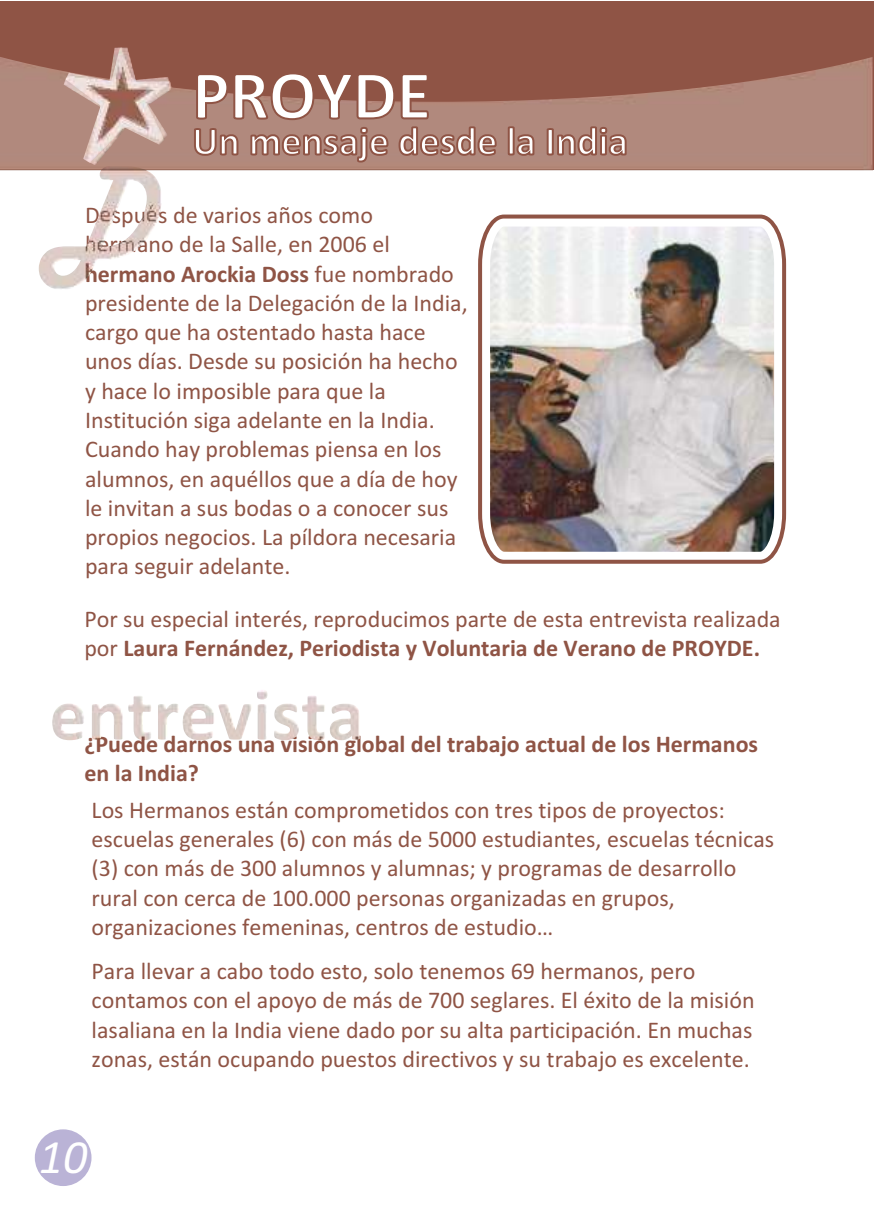
<style>
.page{position:relative;width:874px;height:1226px;background:#fff}
.page>*{position:absolute;margin:0;border:0;box-sizing:border-box;transform-origin:0 0}
.t1{font:700 70px "Calibri";color:#fff}
.t2{font:italic 48px "Calibri";color:#fff}
.t3{font:700 40px "Calibri";color:#fff}
.t4{font:24px/29.2px "Calibri";color:#8f5445}
.t5{font:700 24px/29.2px "Calibri";color:#8f5445}
.s1{font-weight:700}
</style>
<div class="page">
<div style="left:0;top:1px;width:873px;height:169px;background:#8f5445"></div>
<img style="left:0;top:57px;width:873px;height:113px">
<img style="left:64px;top:57px;width:107px;height:108px">
<img style="left:66px;top:47px;width:107px;height:116px">
<div style="left:35px;top:1129px;width:57px;height:57px;background:#bab3d6;border-radius:50%"></div>
<img style="left:478px;top:214px;width:309px;height:350px">
<img style="left:52px;top:696px;width:127px;height:44px">
<img style="left:39px;top:166px;width:123px;height:123px">
<h1 class="t1" style="left:192px;top:66px;width:240px">PROYDE</h1>
<h3 class="t3" style="left:192px;top:124px;width:437px">Un mensaje desde la India</h3>
<p class="t4" style="left:85px;top:202px;width:384px">Después de varios años como hermano de la Salle, en 2006 el <span class="s1">hermano Arockia Doss</span> fue nombrado presidente de la Delegación de la India, cargo que ha ostentado hasta hace unos días. Desde su posición ha hecho y hace lo imposible para que la Institución siga adelante en la India.<br>Cuando hay problemas piensa en los alumnos, en aquéllos que a día de hoy le invitan a sus bodas o a conocer sus propios negocios. La píldora necesaria para seguir adelante.</p>
<p class="t4" style="left:84px;top:606px;width:698px">Por su especial interés, reproducimos parte de esta entrevista realizada por <span class="s1">Laura Fernández, Periodista y Voluntaria de Verano de PROYDE.</span></p>
<p class="t5" style="left:84px;top:731px;width:675px">¿Puede darnos una visión global del trabajo actual de los Hermanos en la India?</p>
<p class="t4" style="left:92px;top:797px;width:684px">Los Hermanos están comprometidos con tres tipos de proyectos: escuelas generales (6) con más de 5000 estudiantes, escuelas técnicas (3) con más de 300 alumnos y alumnas; y programas de desarrollo rural con cerca de 100.000 personas organizadas en grupos, organizaciones femeninas, centros de estudio…</p>
<p class="t4" style="left:92px;top:958px;width:665px">Para llevar a cabo todo esto, solo tenemos 69 hermanos, pero contamos con el apoyo de más de 700 seglares. El éxito de la misión lasaliana en la India viene dado por su alta participación. En muchas zonas, están ocupando puestos directivos y su trabajo es excelente.</p>
<h2 class="t2" style="left:39px;top:1137px;width:50px">10</h2>
</div>
